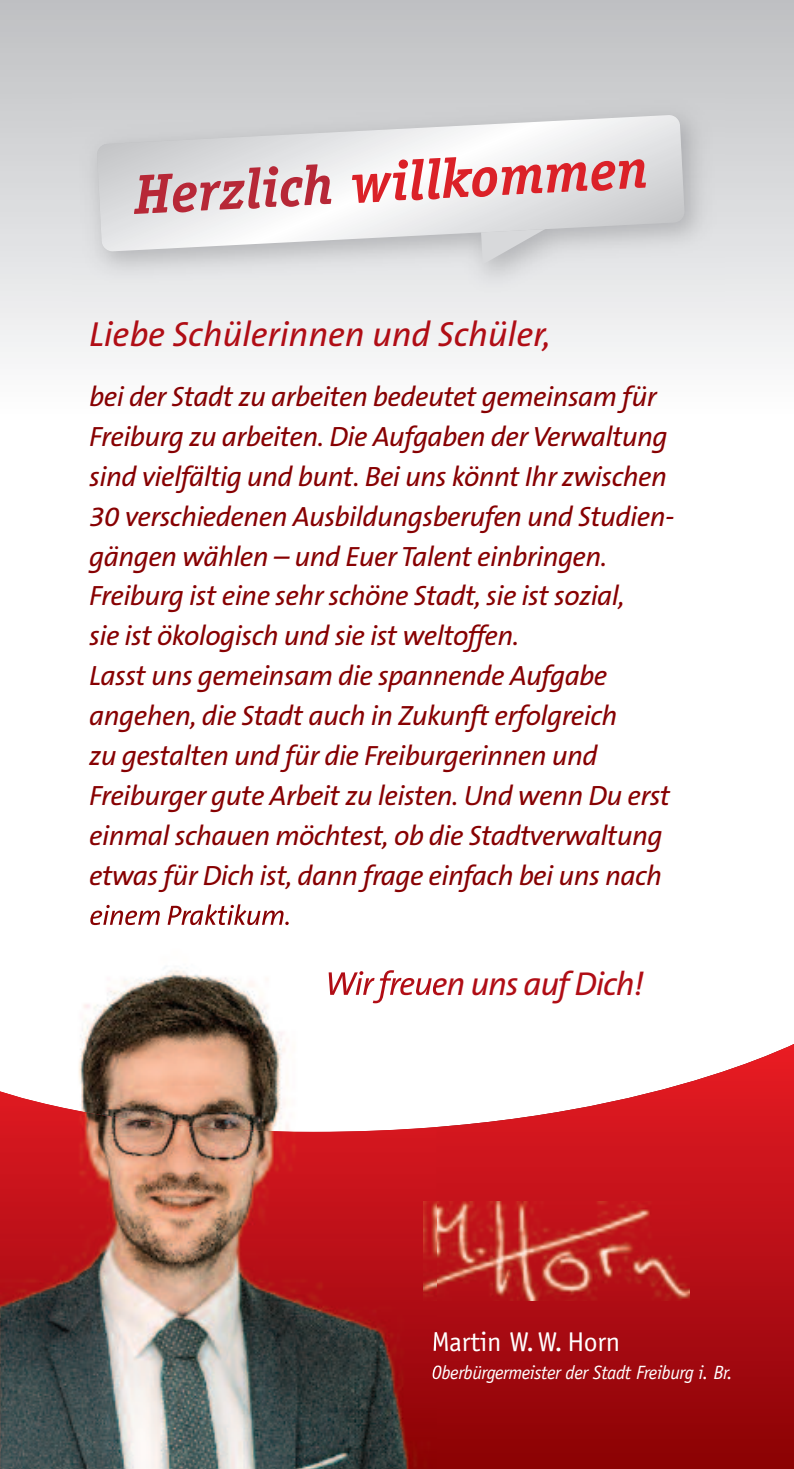
<style>
.page{position:relative;width:794px;height:1469px;background:#fff}
.page>*{position:absolute;margin:0;border:0;box-sizing:border-box;transform-origin:0 0}
.t1{font:italic 700 56px "Officina Serif Std";color:#db2128}
.t2{font:italic 35px "The Sans B5 Plain";letter-spacing:-.005em;color:#b00d15}
.t3{font:italic 33.25px "The Sans B5 Plain";letter-spacing:-.035em;color:#b00d15}
.t4{font:italic 28px/39.9px "The Sans B5 Plain";letter-spacing:-.02em;color:#870102}
.t5{font:27.3px "Officina Sans Std";letter-spacing:-.01em;color:#fff}
.t6{font:italic 19.25px "Officina Sans Std";letter-spacing:-.025em;color:#fff}
.s1{color:#b72837}
</style>
<div class="page">
<svg style="left:437px;top:1044px;width:357px;height:424px;background:#bd3035"></svg>
<svg style="left:480px;top:252px;width:79px;height:12px"></svg>
<svg style="left:97px;top:115px;width:587px;height:137px"></svg>
<img style="left:437px;top:1201px;width:253px;height:99px">
<img style="left:78px;top:925px;width:300px;height:165px">
<img style="left:0;top:1090px;width:437px;height:378px">
<img style="left:90px;top:904px;width:199px;height:21px">
<img style="left:329px;top:970px;width:108px;height:33px">
<img style="left:433px;top:1331px;width:4px;height:20px">
<svg style="left:432px;top:1365px;width:5px;height:13px"></svg>
<h1 class="t1" style="left:133px;top:174px;width:516px;rotate:-3deg"><span class="s1">Herzlich</span> willkommen</h1>
<p class="t2" style="left:89px;top:316px;width:463px">Liebe Schülerinnen und Schüler,</p>
<p class="t4" style="left:89px;top:377px;width:586px">bei der Stadt zu arbeiten bedeutet gemeinsam für Freiburg zu arbeiten. Die Aufgaben der Verwaltung sind vielfältig und bunt. Bei uns könnt Ihr zwischen 30 verschiedenen Ausbildungsberufen und Studien&shy;gängen wählen – und Euer Talent einbringen.<br>Freiburg ist eine sehr schöne Stadt, sie ist sozial,<br>sie ist ökologisch und sie ist weltoffen.<br>Lasst uns gemeinsam die spannende Aufgabe angehen, die Stadt auch in Zukunft erfolgreich<br>zu gestalten und für die Freiburgerinnen und Freiburger gute Arbeit zu leisten. Und wenn Du erst einmal schauen möchtest, ob die Stadtverwaltung etwasfür Dich ist, dann frage einfach bei uns nach</p>
<p class="t3" style="left:325px;top:966px;width:321px">Wirfreuen uns auf Dich!</p>
<p class="t5" style="left:431px;top:1331px;width:190px">Martin W.W. Horn</p>
<p class="t6" style="left:431px;top:1364px;width:302px">Oberbürgermeister der Stadt Freiburg i. Br.</p>
</div>
